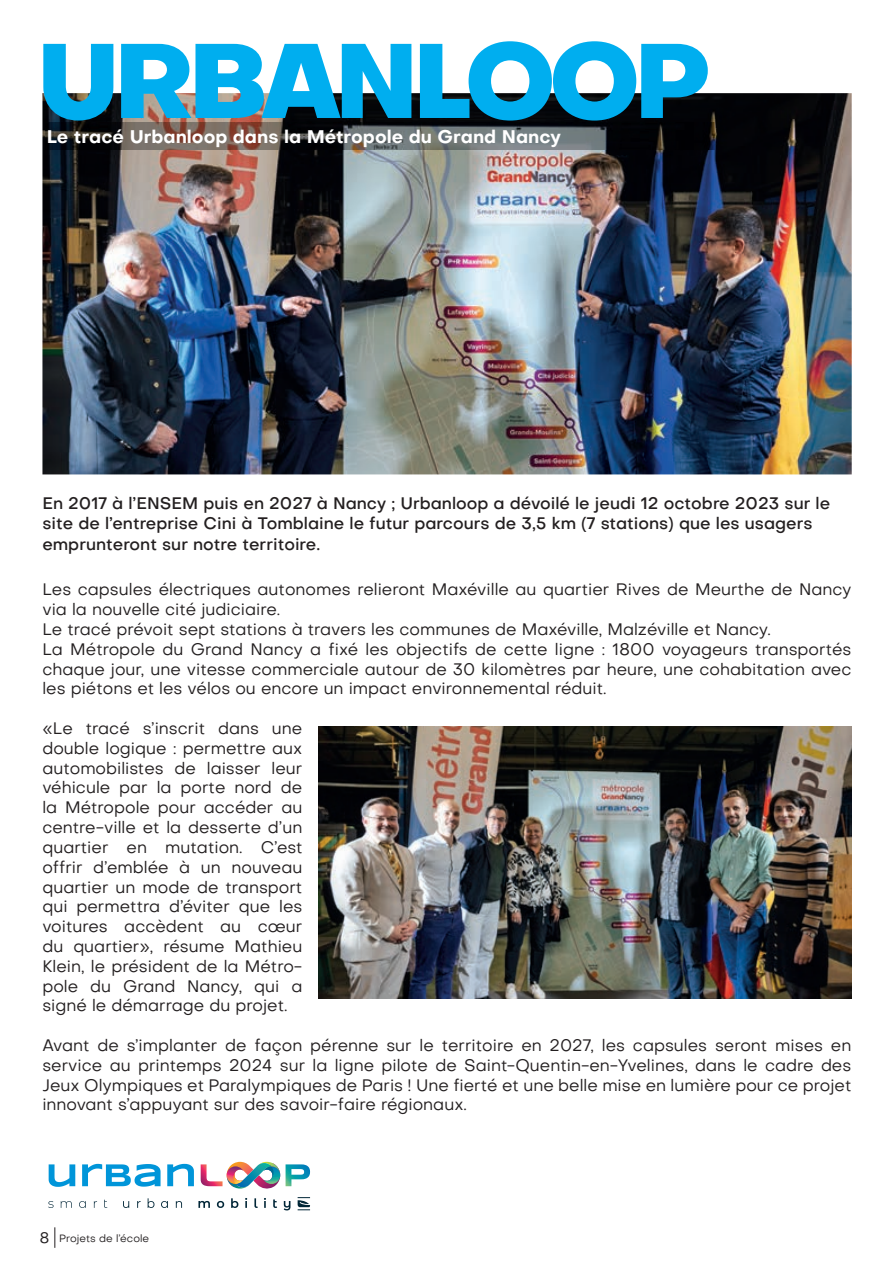
<style>
.page{position:relative;width:893px;height:1263px;background:#fff}
.page>*{position:absolute;margin:0;border:0;box-sizing:border-box;transform-origin:0 0}
.t1{font:800 103.5px "Objective";letter-spacing:-.065em;color:#00aeef}
.t2{font:700 18px "Objective";color:#fff}
.t3{font:16.5px/19.8px "Objective";color:#231f20;text-align:justify}
.t4{font:500 16.5px/19.8px "Objective";color:#231f20}
.t5{font:10.5px "Objective";color:#231f20}
.s1{font-size:15px}
</style>
<div class="page">
<svg style="left:54px;top:1227px;width:1px;height:21px"></svg>
<img style="left:42px;top:93px;width:810px;height:381px">
<img style="left:318px;top:727px;width:534px;height:271px">
<svg style="left:49px;top:1164px;width:26px;height:23px"></svg>
<svg style="left:82px;top:1164px;width:79px;height:23px"></svg>
<svg style="left:167px;top:1164px;width:27px;height:22px"></svg>
<img style="left:201px;top:1162px;width:109px;height:27px">
<svg style="left:298px;top:1197px;width:12px;height:13px"></svg>
<svg style="left:48px;top:1201px;width:6px;height:7px"></svg>
<svg style="left:61px;top:1201px;width:11px;height:7px"></svg>
<svg style="left:79px;top:1201px;width:7px;height:7px"></svg>
<svg style="left:104px;top:1200px;width:3px;height:8px"></svg>
<svg style="left:123px;top:1201px;width:6px;height:7px"></svg>
<svg style="left:137px;top:1201px;width:4px;height:7px"></svg>
<svg style="left:148px;top:1198px;width:6px;height:10px"></svg>
<svg style="left:161px;top:1201px;width:7px;height:7px"></svg>
<svg style="left:176px;top:1201px;width:6px;height:7px"></svg>
<svg style="left:198px;top:1201px;width:12px;height:7px"></svg>
<svg style="left:217px;top:1201px;width:7px;height:7px"></svg>
<svg style="left:231px;top:1198px;width:7px;height:10px"></svg>
<svg style="left:245px;top:1198px;width:2px;height:10px"></svg>
<svg style="left:254px;top:1198px;width:4px;height:10px"></svg>
<svg style="left:264px;top:1198px;width:2px;height:10px"></svg>
<svg style="left:273px;top:1199px;width:4px;height:9px"></svg>
<svg style="left:284px;top:1201px;width:6px;height:9px"></svg>
<img style="left:46px;top:123px;width:668px;height:27px">
<h1 class="t1" style="left:37px;top:3px;width:675px">URBANLOOP</h1>
<p class="t2" style="left:47px;top:124px;width:516px">Le tracé Urbanloop dans la Métropole du Grand Nancy</p>
<p class="t4" style="left:42px;top:493px;width:789px">En 2017 à l’ENSEM puis en 2027 à Nancy ; Urbanloop a dévoilé le jeudi 12 octobre 2023 sur le site de l’entreprise Cini à Tomblaine le futur parcours de 3,5 km (7 stations) que les usagers</p>
<p class="t4" style="left:42px;top:534px;width:279px">emprunteront sur notre territoire.</p>
<p class="t3" style="left:42px;top:580px;width:811px;text-align:left">Les capsules électriques autonomes relieront Maxéville au quartier Rives de Meurthe de Nancy via la nouvelle cité judiciaire.<br>Le tracé prévoit sept stations à travers les communes de Maxéville, Malzéville et Nancy.<br>La Métropole du Grand Nancy a fixé les objectifs de cette ligne : 1800 voyageurs transportés chaque jour, une vitesse commerciale autour de 30 kilomètres par heure, une cohabitation avec les piétons et les vélos ou encore un impact environnemental réduit.</p>
<p class="t3" style="left:42px;top:718px;width:262px">«Le tracé s’inscrit dans une double logique : permettre aux automobilistes de laisser leur véhicule par la porte nord de la Métropole pour accéder au centre-ville et la desserte d’un quartier en mutation. C’est offrir d’emblée à un nouveau quartier un mode de transport qui permettra d’éviter que les voitures accèdent au cœur du quartier», résume Mathieu Klein, le président de la Métro&shy;pole du Grand Nancy, qui a signé le démarrage du projet.</p>
<p class="t3" style="left:42px;top:1035px;width:810px">Avant de s’implanter de façon pérenne sur le territoire en 2027, les capsules seront mises en service au printemps 2024 sur la ligne pilote de Saint-Quentin-en-Yvelines, dans le cadre des Jeux Olympiques et Paralympiques de Paris ! Une fierté et une belle mise en lumière pour ce projet innovant s’appuyant sur des savoir-faire régionaux.</p>
<p class="t5" style="left:40px;top:1231px;width:111px"><span class="s1">8</span> Projets de l’école</p>
</div>
